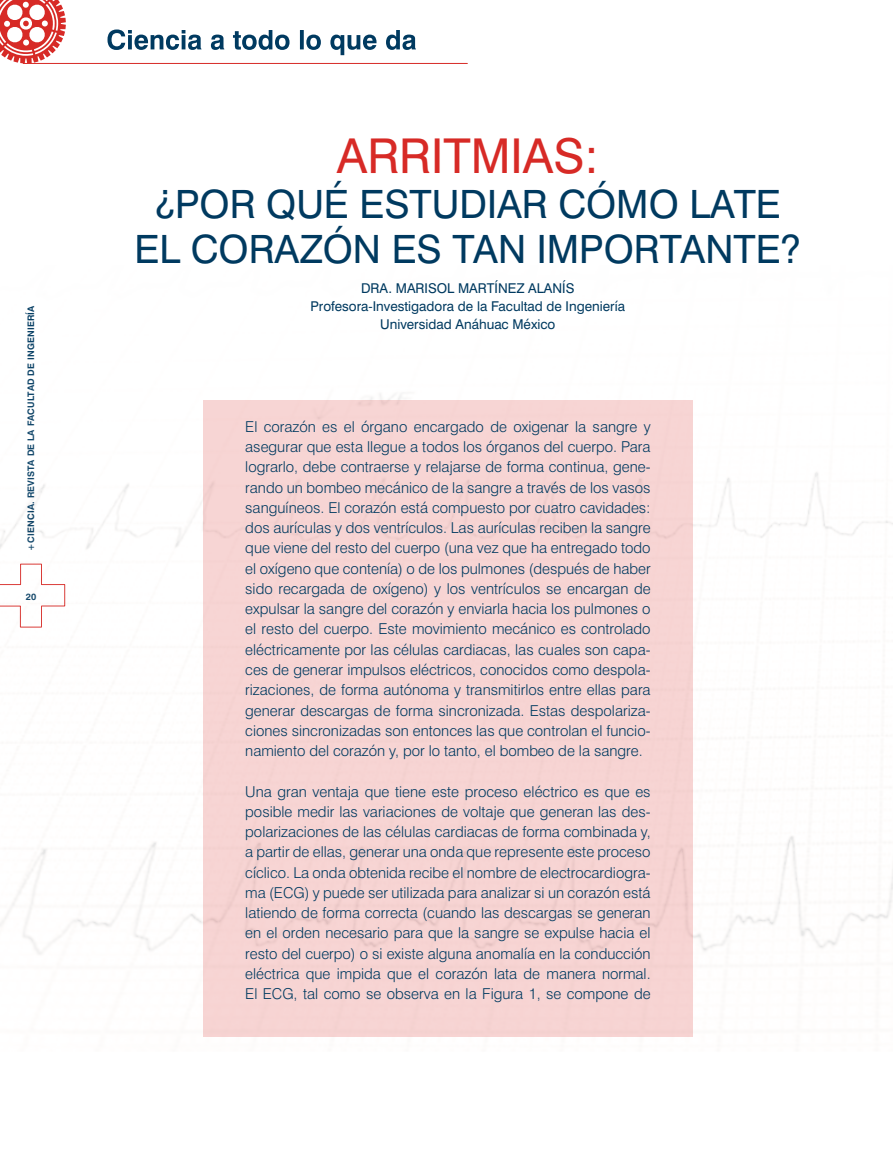
<style>
.page{position:relative;width:893px;height:1149px;background:#fff}
.page>*{position:absolute;margin:0;border:0;box-sizing:border-box;transform-origin:0 0}
.t1{font:48px "Swiss 721 Roman";color:#d72a26}
.t2{font:39px/45px "Swiss 721 Roman";color:#003a60;text-align:center}
.t3{font:300 15px/20.2px "Swiss 721";color:#003a60;text-align:justify}
.t4{font:13.5px/18px "Swiss 721 Roman";color:#003a60;text-align:center}
.t5{font:700 9.15px "Swiss 721";color:#003a60}
.t6{font:700 9px "Swiss 721";letter-spacing:.02em;color:#003a60}
</style>
<div class="page">
<svg style="left:0;top:0;width:66px;height:56px"></svg>
<img style="left:0;top:56px;width:893px;height:981px">
<div style="left:203px;top:400px;width:490px;height:636px;background:#f7d4d3"></div>
<svg style="left:107px;top:29px;width:309px;height:26px"></svg>
<p class="t6" style="left:26px;top:550px;width:246px;rotate:-90deg">+CIENCIA. REVISTA DE LA FACULTAD DE INGENIERÍA</p>
<p class="t5" style="left:26px;top:590px;width:12px">20</p>
<h1 class="t1" style="left:337px;top:127px;width:263px">ARRITMIAS:</h1>
<h2 class="t2" style="left:134px;top:181px;width:668px">¿POR QUÉ ESTUDIAR CÓMO LATE<br>EL CORAZÓN ES TAN IMPORTANTE?</h2>
<p class="t4" style="left:310px;top:279px;width:316px">DRA. MARISOL MARTÍNEZ ALANÍS<br>Profesora-Investigadora de la Facultad de Ingeniería<br>Universidad Anáhuac México</p>
<p class="t3" style="left:245px;top:416px;width:407px">El corazón es el órgano encargado de oxigenar la sangre y asegurar que esta llegue a todos los órganos del cuerpo. Para lograrlo, debe contraerse y relajarse de forma continua, gene&shy;rando un bombeo mecánico de la sangre a través de los vasos sanguíneos. El corazón está compuesto por cuatro cavidades: dos aurículas y dos ventrículos. Las aurículas reciben la sangre que viene del resto del cuerpo (una vez que ha entregado todo el oxígeno que contenía) o de los pulmones (después de haber sido recargada de oxígeno) y los ventrículos se encargan de expulsar la sangre del corazón y enviarla hacia los pulmones o el resto del cuerpo. Este movimiento mecánico es controlado eléctricamente por las células cardiacas, las cuales son capa&shy;ces de generar impulsos eléctricos, conocidos como despola&shy;rizaciones, de forma autónoma y transmitirlos entre ellas para generar descargas de forma sincronizada. Estas despolariza&shy;ciones sincronizadas son entonces las que controlan el funcio&shy;namiento del corazón y, por lo tanto, el bombeo de la sangre.</p>
<p class="t3" style="left:245px;top:780px;width:407px">Una gran ventaja que tiene este proceso eléctrico es que es posible medir las variaciones de voltaje que generan las des&shy;polarizaciones de las células cardiacas de forma combinada y, a partir de ellas, generar una onda que represente este proceso cíclico. La onda obtenida recibe el nombre de electrocardiogra&shy;ma (ECG) y puede ser utilizada para analizar si un corazón está latiendo de forma correcta (cuando las descargas se generan en el orden necesario para que la sangre se expulse hacia el resto del cuerpo) o si existe alguna anomalía en la conducción eléctrica que impida que el corazón lata de manera normal.<br>El ECG, tal como se observa en la Figura 1, se compone de</p>
</div>
